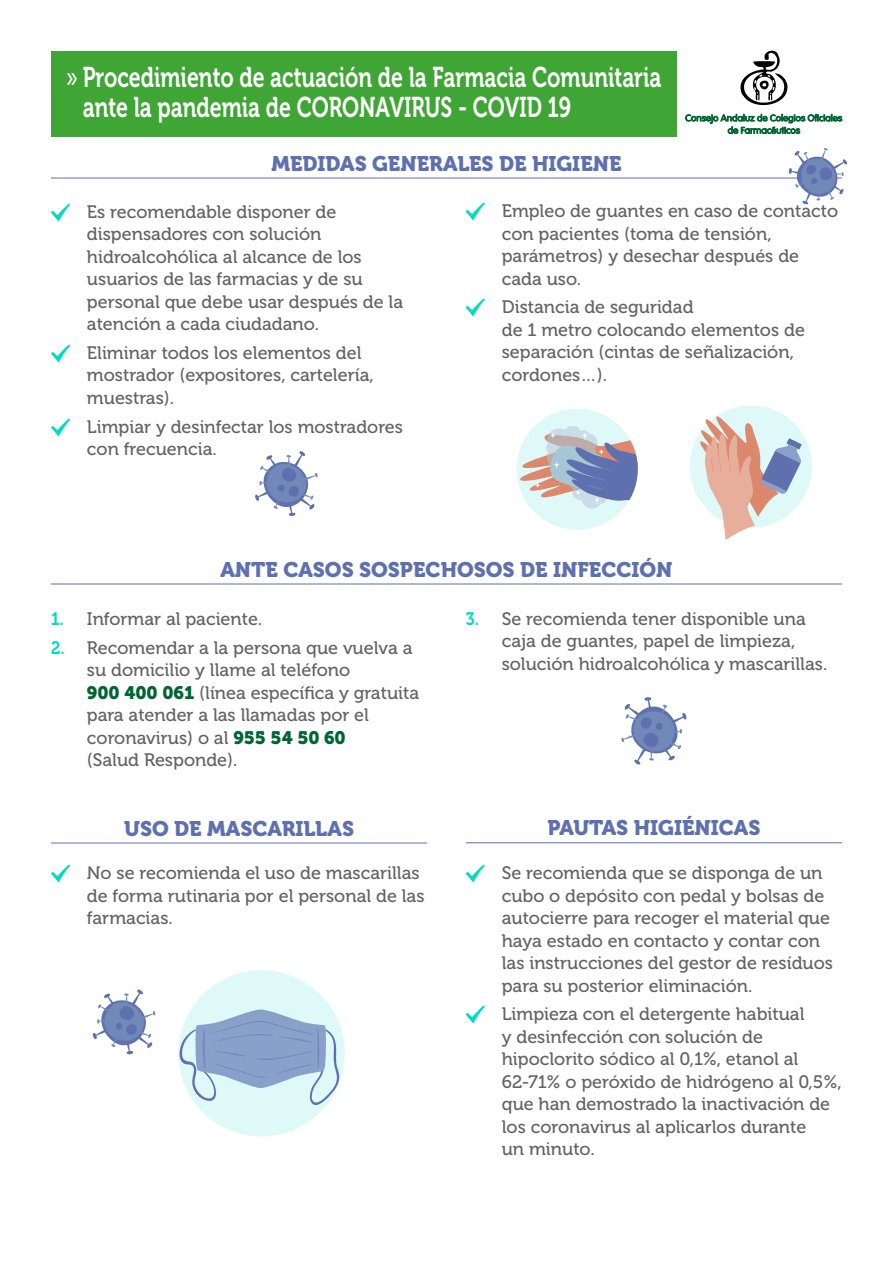
<style>
.page{position:relative;width:893px;height:1263px;background:#fff}
.page>*{position:absolute;margin:0;border:0;box-sizing:border-box;transform-origin:0 0}
.t1{font:28.5px/30px "Museo 700";color:#fff;scale:.75 1}
.t2{font:21px "Museo 900";color:#5e71ae}
.t3{font:18px/22.5px "Museo 500";color:#646363}
.s1{font-family:"Museo 500"}
.s2{font-family:"Museo 700";color:#00dac4}
.s3{font-family:"Museo 900";color:#006533}
</style>
<div class="page">
<div style="left:517px;top:409px;width:121px;height:121px;background:#def9f8;border-radius:50%"></div>
<svg style="left:518px;top:426px;width:120px;height:83px"></svg>
<hr style="left:51px;top:843px;width:376px;height:1px;background:#5e71ae">
<div style="left:178px;top:970px;width:167px;height:166px;background:#def9f8;border-radius:50%"></div>
<svg style="left:179px;top:1009px;width:161px;height:99px"></svg>
<svg style="left:93px;top:989px;width:63px;height:66px"></svg>
<svg style="left:255px;top:451px;width:63px;height:65px"></svg>
<svg style="left:621px;top:697px;width:66px;height:68px"></svg>
<div style="left:690px;top:405px;width:122px;height:123px;background:#def9f8;border-radius:50%"></div>
<svg style="left:698px;top:415px;width:104px;height:125px"></svg>
<hr style="left:466px;top:842px;width:376px;height:1px;background:#5e71ae">
<div style="left:51px;top:51px;width:625px;height:86px;background:#3fa535"></div>
<hr style="left:51px;top:178px;width:791px;height:1px;background:#5e71ae">
<hr style="left:51px;top:584px;width:791px;height:1px;background:#5e71ae">
<svg style="left:788px;top:148px;width:59px;height:57px"></svg>
<svg style="left:685px;top:50px;width:157px;height:84px"></svg>
<p class="t1" style="left:83px;top:63px;width:773px;text-indent:-17px"><span class="s1">»</span> Procedimiento de actuación de la Farmacia Comunitaria ante la pandemia de CORONAVIRUS - COVID 19</p>
<p class="t2" style="left:271px;top:151px;width:352px">MEDIDAS GENERALES DE HIGIENE</p>
<p class="t3" style="left:87px;top:201px;width:318px">Es recomendable disponer de dispensadores con solución hidroalcohólica al alcance de los usuarios de las farmacias y de su personal que debe usar después de la atención a cada ciudadano.</p>
<p class="t3" style="left:87px;top:342px;width:288px">Eliminar todos los elementos del mostrador (expositores, cartelería, muestras).</p>
<p class="t3" style="left:87px;top:415px;width:318px">Limpiar y desinfectar los mostradores con frecuencia.</p>
<p class="t3" style="left:502px;top:200px;width:338px">Empleo de guantes en caso de contacto con pacientes (toma de tensión, parámetros) y desechar después de cada uso.</p>
<p class="t3" style="left:502px;top:296px;width:305px">Distancia de seguridad<br>de 1 metro colocando elementos de separación (cintas de señalización, cordones…).</p>
<p class="t2" style="left:220px;top:557px;width:454px">ANTE CASOS SOSPECHOSOS DE INFECCIÓN</p>
<p class="t3" style="left:51px;top:608px;width:213px"><span class="s2">1.</span> Informar al paciente.</p>
<p class="t3" style="left:87px;top:636px;width:334px;text-indent:-36px"><span class="s2">2.</span> Recomendar a la persona que vuelva a su domicilio y llame al teléfono<br><span class="s3">900 400 061</span> (línea específica y gratuita para atender a las llamadas por el coronavirus) o al <span class="s3">955 54 50 60<br></span>(Salud Responde).</p>
<p class="t2" style="left:124px;top:816px;width:231px">USO DE MASCARILLAS</p>
<p class="t3" style="left:87px;top:862px;width:339px">No se recomienda el uso de mascarillas de forma rutinaria por el personal de las farmacias.</p>
<p class="t3" style="left:502px;top:608px;width:327px;text-indent:-36px"><span class="s2">3.</span> Se recomienda tener disponible una caja de guantes, papel de limpieza, solución hidroalcohólica y mascarillas.</p>
<p class="t2" style="left:547px;top:816px;width:215px">PAUTAS HIGIÉNICAS</p>
<p class="t3" style="left:502px;top:862px;width:333px">Se recomienda que se disponga de un cubo o depósito con pedal y bolsas de autocierre para recoger el material que haya estado en contacto y contar con las instrucciones del gestor de resíduos para su posterior eliminación.</p>
<p class="t3" style="left:502px;top:1003px;width:341px">Limpieza con el detergente habitual<br>y desinfección con solución de hipoclorito sódico al 0,1%, etanol al 62-71% o peróxido de hidrógeno al 0,5%, que han demostrado la inactivación de los coronavirus al aplicarlos durante<br>un minuto.</p>
</div>
